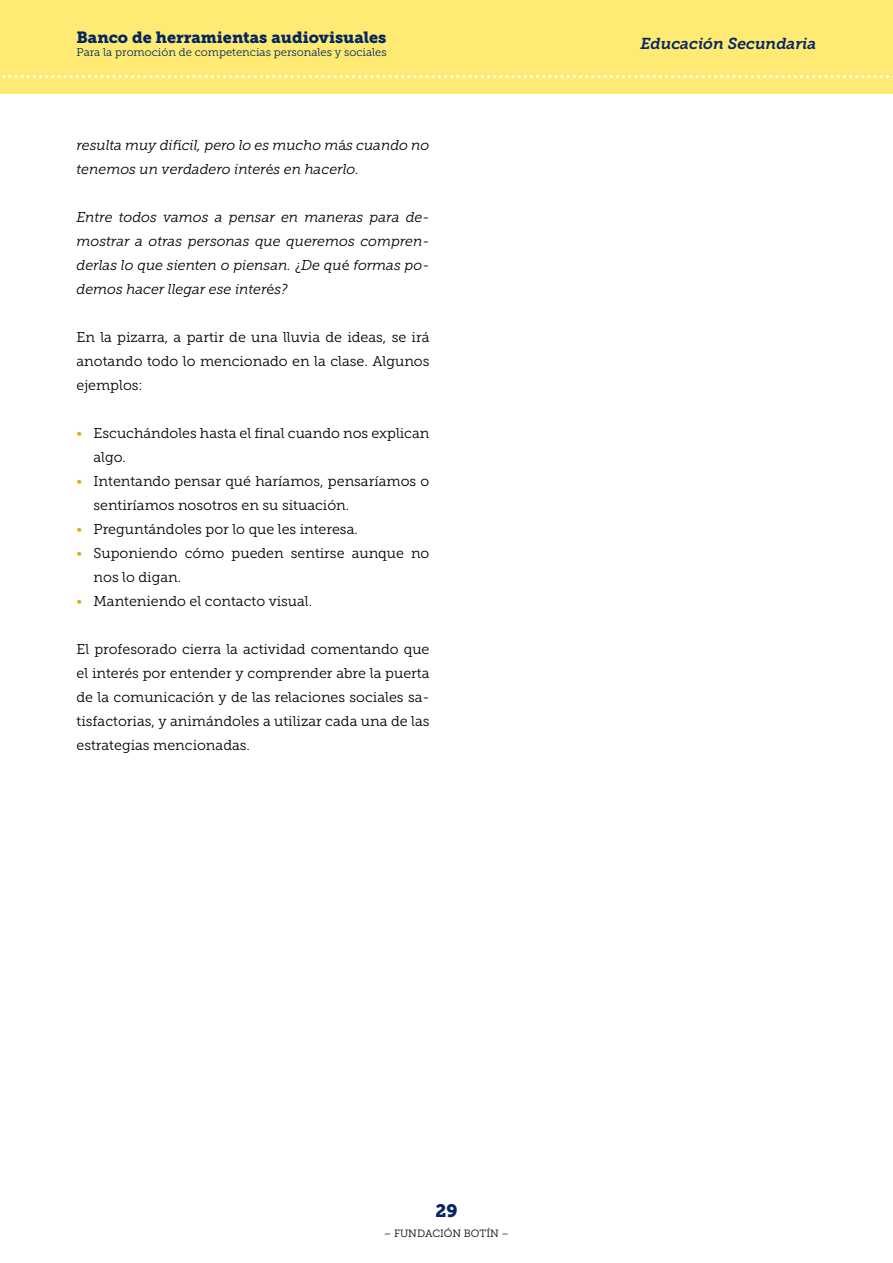
<style>
.page{position:relative;width:893px;height:1263px;background:#fff}
.page>*{position:absolute;margin:0;border:0;box-sizing:border-box;transform-origin:0 0}
.t1{font:18px "Museo Slab 900";color:#052661}
.t2{font:16.2px "Museo Slab 900";color:#052661}
.t3{font:italic 15.75px "Museo Slab 700";color:#052661}
.t4{font:14.25px/24px "Museo Slab 300";color:#000}
.t5{font:italic 14.25px/24px "Museo Slab 300";color:#000}
.t6{font:11.25px "Museo Slab 300";color:#052661}
.t7{font:10.5px "Museo Slab 300";color:#000}
.s1{font-style:normal}
.s2{color:#d3b019}
</style>
<div class="page">
<div style="left:0;top:0;width:893px;height:94px;background:#ffeb73"></div>
<svg style="left:2px;top:75px;width:891px;height:3px"></svg>
<p class="t2" style="left:77px;top:28px;width:311px">Banco de herramientas audiovisuales</p>
<p class="t6" style="left:77px;top:46px;width:312px">Para la promoción de competencias personales y sociales</p>
<p class="t5" style="left:77px;top:133px;width:354px">resulta muy dif<span class="s1">í</span>cil, pero lo es mucho m<span class="s1">á</span>s cuando no tenemos un verdadero inter<span class="s1">é</span>s en hacerlo.</p>
<p class="t5" style="left:77px;top:205px;width:354px;text-align:justify">Entre todos vamos a pensar en maneras para de&shy;mostrar a otras personas que queremos compren&shy;derlas lo que sienten o piensan. <span class="s1">¿</span>De qu<span class="s1">é</span> formas po&shy;demos hacer llegar ese inter<span class="s1">é</span>s?</p>
<p class="t4" style="left:77px;top:325px;width:354px;text-align:justify">En la pizarra, a partir de una lluvia de ideas, se irá anotando todo lo mencionado en la clase. Algunos ejemplos:</p>
<p class="t4" style="left:94px;top:421px;width:337px;text-indent:-17px"><span class="s2">•</span> Escuchándoles hasta el final cuando nos explican algo.</p>
<p class="t4" style="left:94px;top:469px;width:337px;text-indent:-17px"><span class="s2">•</span> Intentando pensar qué haríamos, pensaríamos o sentiríamos nosotros en su situación.</p>
<p class="t4" style="left:77px;top:517px;width:283px"><span class="s2">•</span> Preguntándoles por lo que les interesa.</p>
<p class="t4" style="left:94px;top:541px;width:337px;text-indent:-17px"><span class="s2">•</span> Suponiendo cómo pueden sentirse aunque no nos lo digan.</p>
<p class="t4" style="left:77px;top:589px;width:237px"><span class="s2">•</span> Manteniendo el contacto visual.</p>
<p class="t4" style="left:77px;top:637px;width:354px;text-align:justify">El profesorado cierra la actividad comentando que el interés por entender y comprender abre la puerta de la comunicación y de las relaciones sociales sa&shy;tisfactorias, y animándoles a utilizar cada una de las estrategias mencionadas.</p>
<p class="t3" style="left:640px;top:34px;width:177px">Educación Secundaria</p>
<p class="t1" style="left:435px;top:1201px;width:24px">29</p>
<p class="t7" style="left:384px;top:1227px;width:127px">– FUNDACIÓN BOTÍN –</p>
</div>
